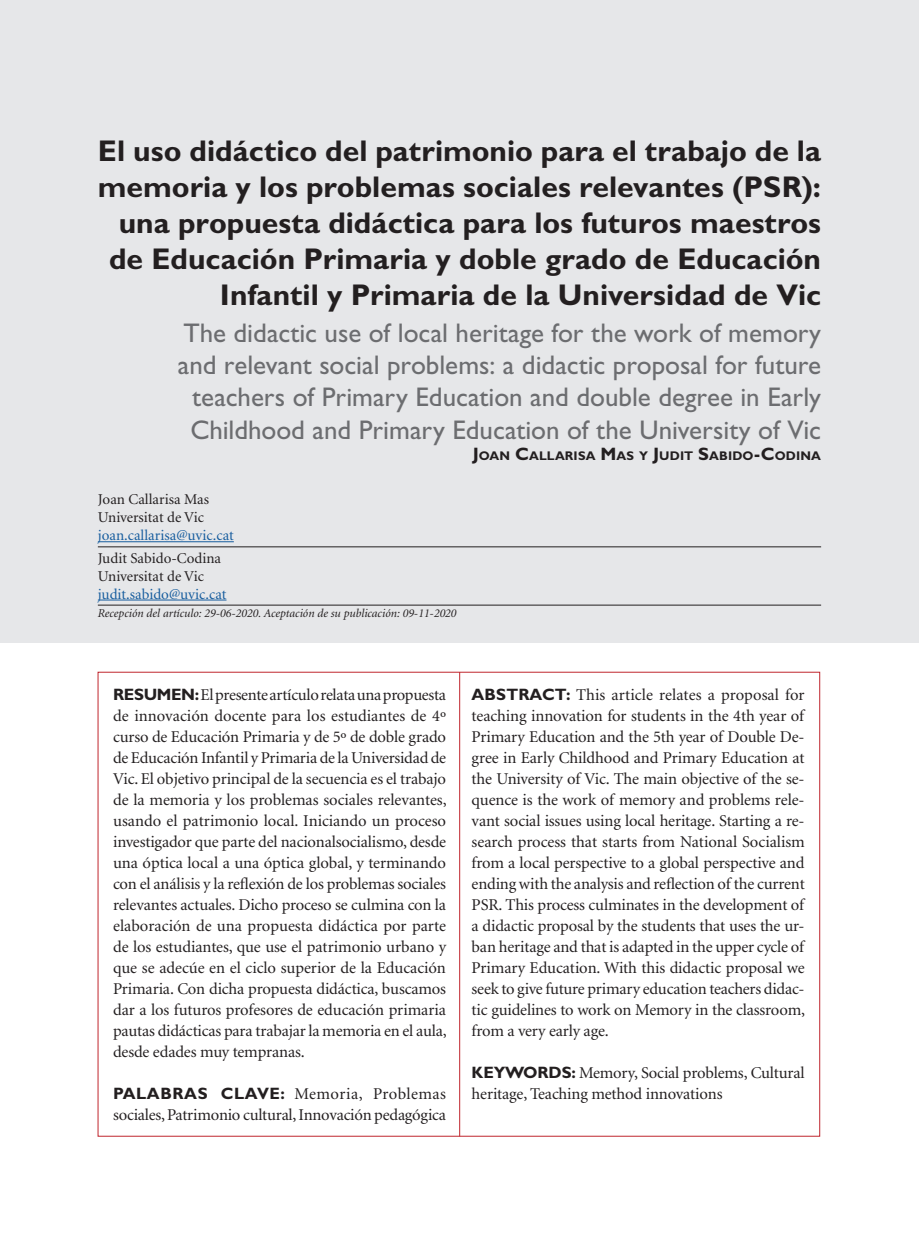
<style>
.page{position:relative;width:919px;height:1259px;background:#fff}
.page>*{position:absolute;margin:0;border:0;box-sizing:border-box;transform-origin:0 0}
.t1{font:700 30px/36px "Gill Sans Std";color:#231f20;text-align:right}
.t2{font:27px/32.4px "Gill Sans Std";color:#6c6d70;text-align:center}
.t3{font:16.5px/21px "Minion";letter-spacing:-.01em;color:#231f20;text-align:justify}
.t4{font:15px/18px "Minion";color:#231f20}
.t5{font:15px "Minion";color:#175d9e}
.t6{font:700 12.6px "Gill Sans Std";letter-spacing:.01em;color:#231f20}
.t7{font:italic 12px "Minion";color:#231f20}
.s1{font-size:18px}
.s2{font-family:"Gill Sans Std";font-weight:700}
</style>
<div class="page">
<div style="left:0;top:0;width:918px;height:642px;background:#e6e7e9"></div>
<hr style="left:98px;top:546px;width:723px;height:1px;background:#231f20">
<hr style="left:98px;top:541px;width:136px;height:1px;background:#175d9e">
<hr style="left:98px;top:605px;width:723px;height:1px;background:#231f20">
<hr style="left:98px;top:599px;width:128px;height:1px;background:#175d9e">
<hr style="left:459px;top:672px;width:1px;height:464px;background:#c0262d">
<p class="t1" style="left:98px;top:133px;width:724px">El uso didáctico del patrimonio para el trabajo de la memoria y los problemas sociales relevantes (PSR): una propuesta didáctica para los futuros maestros de Educación Primaria y doble grado de Educación Infantil y Primaria de la Universidad de Vic</p>
<h2 class="t2" style="left:178px;top:316px;width:644px">The didactic use of local heritage for the work of memory and relevant social problems: a didactic proposal for future teachers of Primary Education and double degree in Early Childhood and Primary Education of the University of Vic</h2>
<p class="t6" style="left:472px;top:449px;width:350px"><span class="s1">J</span>OAN <span class="s1">C</span>ALLARISA <span class="s1">M</span>AS Y <span class="s1">J</span>UDIT <span class="s1">S</span>ABIDO<span class="s1">-C</span>ODINA</p>
<p class="t4" style="left:98px;top:491px;width:113px">Joan Callarisa Mas<br>Universitat de Vic</p>
<p class="t5" style="left:98px;top:528px;width:137px">joan.callarisa@uvic.cat</p>
<p class="t4" style="left:98px;top:549px;width:125px">Judit Sabido-Codina<br>Universitat de Vic</p>
<p class="t5" style="left:98px;top:586px;width:130px">judit.sabido@uvic.cat</p>
<p class="t7" style="left:98px;top:607px;width:360px">Recepción del artículo: 29-06-2020. Aceptación de su publicación: 09-11-2020</p>
<p class="t3" style="left:113px;top:684px;width:335px"><span class="s2">RESUMEN:</span>El presente artículo relata una propuesta de innovación docente para los estudiantes de 4º curso de Educación Primaria y de 5º de doble grado de Educación Infantil y Primaria de la Universidad de Vic. El objetivo principal de la secuencia es el trabajo de la memoria y los problemas sociales relevantes, usando el patrimonio local. Iniciando un proceso investigador que parte del nacionalsocialismo, desde una óptica local a una óptica global, y terminando con el análisis y la reflexión de los problemas sociales relevantes actuales. Dicho proceso se culmina con la elaboración de una propuesta didáctica por parte de los estudiantes, que use el patrimonio urbano y que se adecúe en el ciclo superior de la Educación Primaria. Con dicha propuesta didáctica, buscamos dar a los futuros profesores de educación primaria pautas didácticas para trabajar la memoria en el aula, desde edades muy tempranas.</p>
<p class="t3" style="left:113px;top:1083px;width:334px"><span class="s2">PALABRAS CLAVE:</span> Memoria, Problemas sociales, Patrimonio cultural, Innovación pedagógica</p>
<p class="t3" style="left:471px;top:684px;width:335px"><span class="s2">ABSTRACT:</span> This article relates a proposal for teaching innovation for students in the 4th year of Primary Education and the 5th year of Double De&shy;gree in Early Childhood and Primary Education at the University of Vic. The main objective of the se&shy;quence is the work of memory and problems rele&shy;vant social issues using local heritage. Starting a re&shy;search process that starts from National Socialism from a local perspective to a global perspective and ending with the analysis and reflection of the current PSR. This process culminates in the development of a didactic proposal by the students that uses the ur&shy;ban heritage and that is adapted in the upper cycle of Primary Education. With this didactic proposal we seek to give future primary education teachers didac&shy;tic guidelines to work on Memory in the classroom, from a very early age.</p>
<p class="t3" style="left:471px;top:1062px;width:334px"><span class="s2">KEYWORDS:</span> Memory, Social problems, Cultural heritage, Teaching method innovations</p>
</div>
